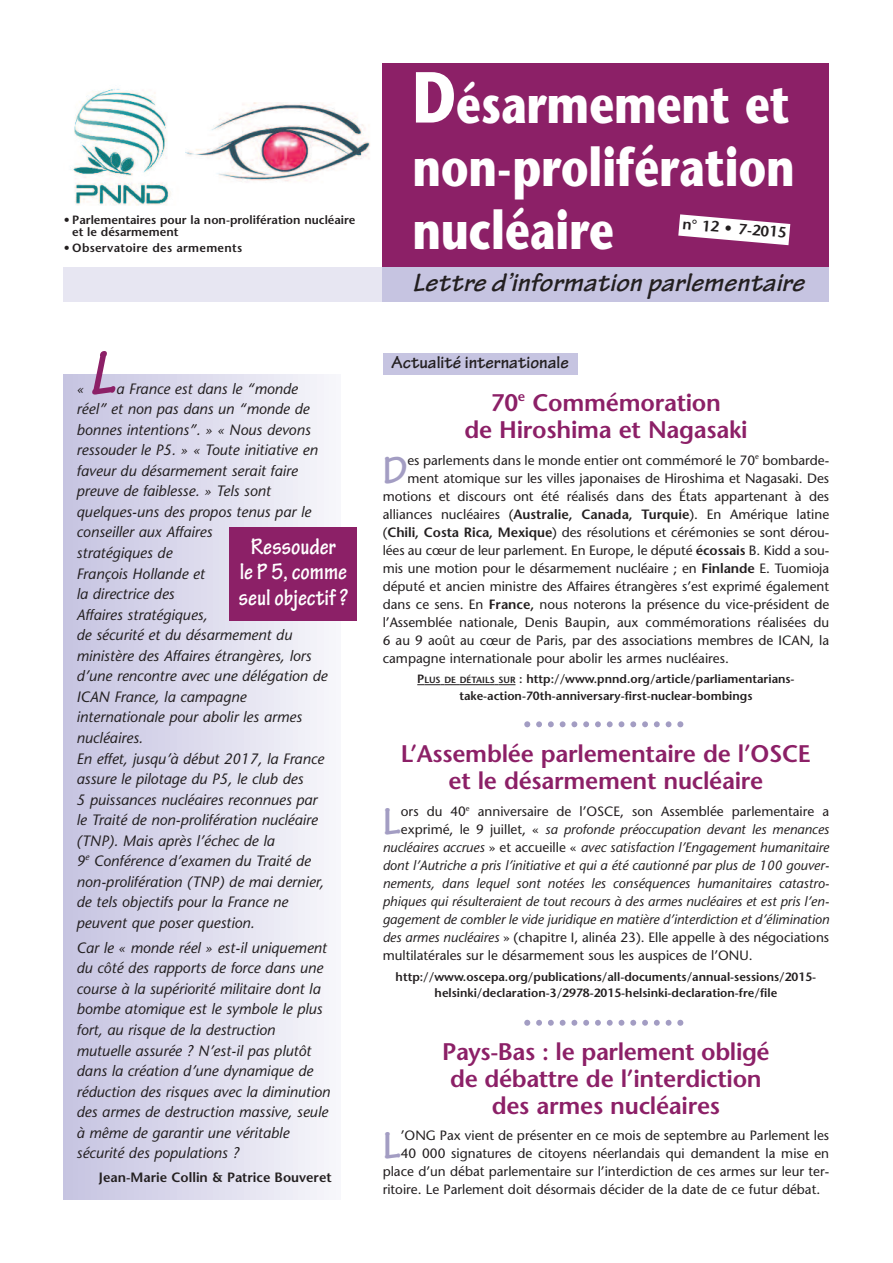
<style>
.page{position:relative;width:893px;height:1263px;background:#fff}
.page>*{position:absolute;margin:0;border:0;box-sizing:border-box;transform-origin:0 0}
.t1{font:italic 700 66px "Tekton Pro";color:#8c2067}
.t2{font:700 54px/63px "Stone Sans";color:#fff;text-align:justify;scale:.8 1}
.t3{font:700 40.35px "Tekton Pro";color:#a39dc3}
.t4{font:italic 700 27px "Tekton Pro";letter-spacing:.01em;color:#231f20;scale:1.1 1}
.t5{font:600 24px/27px "Stone Sans";letter-spacing:-.01em;color:#8c2067;text-align:center}
.t6{font:700 condensed 24px/25.5px "Tekton Pro";color:#fff;text-align:center}
.t7{font:700 18px "Tekton Pro";color:#231f20}
.t8{font:italic 15px/20.5px "Stone Sans";color:#231f20}
.t9{font:600 15px "Stone Sans";color:#231f20}
.t10{font:13.5px "Stone Sans";color:#231f20}
.t11{font:italic 13.5px "Stone Sans";color:#231f20}
.t12{font:600 13.5px "Stone Sans";color:#231f20}
.t13{font:600 12px/16.5px "Stone Sans";color:#231f20;text-align:center}
.t14{font:600 12px "Stone Sans";letter-spacing:.025em;color:#231f20}
.s1{font-size:72px}
.s2{font-weight:600}
.s3{font-size:9px}
.s4{font-style:normal}
.s5{font-style:italic}
</style>
<div class="page">
<div style="left:64px;top:374px;width:276px;height:825px;background:linear-gradient(to right,#c5c3e1,#f6f6fa)"></div>
<div style="left:64px;top:268px;width:323px;height:34px;background:#e7e6f2"></div>
<div style="left:383px;top:64px;width:446px;height:204px;background:#8c2067"></div>
<img style="left:70px;top:88px;width:101px;height:118px">
<img style="left:185px;top:102px;width:185px;height:80px">
<div style="left:383px;top:268px;width:446px;height:34px;background:#c6c4e1"></div>
<div style="left:383px;top:353px;width:194px;height:21px;background:#c6c4e1"></div>
<div style="left:230px;top:527px;width:127px;height:94px;background:#8c2067"></div>
<svg style="left:417px;top:684px;width:43px;height:1px"></svg>
<hr style="left:460px;top:684px;width:35px;height:1px;background:#231f20">
<svg style="left:495px;top:684px;width:20px;height:1px"></svg>
<svg style="left:678px;top:214px;width:112px;height:31px"></svg>
<svg style="left:524px;top:721px;width:159px;height:6px"></svg>
<svg style="left:524px;top:1020px;width:159px;height:6px"></svg>
<p class="t13" style="left:72px;top:215px;width:285px;line-height:12px;text-align:left;text-indent:-9px">• Parlementaires pour la non-prolifération nucléaire et le désarmement</p>
<p class="t14" style="left:64px;top:243px;width:180px">• Observatoire des armements</p>
<h1 class="t1" style="left:89px;top:349px;width:28px">L</h1>
<p class="t8" style="left:77px;top:380px;width:252px;text-indent:40px">a France est dans le “monde réel” et non pas dans un “monde de bonnes intentions”. » « Nous devons ressouder le P5. » « Toute initiative en faveur du désarmement serait faire preuve de faiblesse. » Tels sont quelques-uns des propos tenus par le conseiller aux Affaires<br>stratégiques de<br>François Hollande et<br>la directrice des<br>Affaires stratégiques,<br>de sécurité et du désarmement du ministère des Affaires étrangères, lors d’une rencontre avec une délégation de<br>ICAN France, la campagne internationale pour abolir les armes nucléaires.<br>En effet, jusqu’à début 2017, la France assure le pilotage du P5, le club des<br>5 puissances nucléaires reconnues par le Traité de non-prolifération nucléaire (TNP). Mais après l’échec de la<br>9<sup>e</sup> Conférence d’examen du Traité de non-prolifération (TNP) de mai dernier, de tels objectifs pour la France ne peuvent que poser question.</p>
<p class="t8" style="left:77px;top:939px;width:255px">Car le « monde réel » est-il uniquement du côté des rapports de force dans une course à la supériorité militaire dont la bombe atomique est le symbole le plus fort, au risque de la destruction mutuelle assurée ? N’est-il pas plutôt dans la création d’une dynamique de réduction des risques avec la diminution des armes de destruction massive, seule à même de garantir une véritable sécurité des populations ?</p>
<p class="t12" style="left:99px;top:1172px;width:234px">Jean-Marie Collin &amp; Patrice Bouveret</p>
<p class="t8" style="left:77px;top:380px;width:9px">«</p>
<h3 class="t6" style="left:239px;top:537px;width:111px">Ressouder<br>le P 5,comme seulobjectif?</h3>
<h2 class="t2" style="left:412px;top:78px;width:479px"><span class="s1">D</span>ésarmement et non-prolifération nucléaire</h2>
<h3 class="t4" style="left:412px;top:273px;width:357px">Lettre d’information parlementaire</h3>
<p class="t9" style="left:683px;top:218px;width:106px;rotate:5deg">n° 12 • 7-2015</p>
<h3 class="t7" style="left:391px;top:356px;width:179px">Actualité internationale</h3>
<h3 class="t5" style="left:464px;top:392px;width:285px">70<sup>e</sup> Commémoration<br>de Hiroshima et Nagasaki</h3>
<h3 class="t3" style="left:383px;top:456px;width:26px">D</h3>
<p class="t10" style="left:407px;top:455px;width:423px">es parlements dans le monde entier ont commémoré le 70<sup>e</sup> bombarde-</p>
<p class="t10" style="left:407px;top:473px;width:423px">ment atomique sur les villes japonaises de Hiroshima et Nagasaki. Des</p>
<p class="t10" style="left:383px;top:491px;width:448px">motions et discours ont été réalisés dans des États appartenant à des</p>
<p class="t10" style="left:383px;top:509px;width:448px">alliances nucléaires (<span class="s2">Australie, Canada, Turquie</span>). En Amérique latine</p>
<p class="t10" style="left:383px;top:527px;width:448px">(<span class="s2">Chili, Costa Rica, Mexique</span>) des résolutions et cérémonies se sont dérou-</p>
<p class="t10" style="left:383px;top:545px;width:448px">lées au cœur de leur parlement. En Europe, le député <span class="s2">écossais</span> B. Kidd a sou-</p>
<p class="t10" style="left:383px;top:563px;width:448px">mis une motion pour le désarmement nucléaire ; en <span class="s2">Finlande</span> E. Tuomioja</p>
<p class="t10" style="left:383px;top:581px;width:448px">député et ancien ministre des Affaires étrangères s’est exprimé également</p>
<p class="t10" style="left:383px;top:599px;width:448px">dans ce sens. En <span class="s2">France,</span> nous noterons la présence du vice-président de</p>
<p class="t10" style="left:383px;top:617px;width:448px">l’Assemblée nationale, Denis Baupin, aux commémorations réalisées du</p>
<p class="t10" style="left:383px;top:635px;width:448px">6 au 9 août au cœur de Paris, par des associations membres de ICAN, la</p>
<p class="t10" style="left:383px;top:653px;width:348px">campagne internationale pour abolir les armes nucléaires.</p>
<p class="t13" style="left:417px;top:672px;width:379px">P<span class="s3">LUS DE DÉTAILS SUR</span> : http://www.pnnd.org/article/parliamentarians&shy;take-action-70th-anniversary-first-nuclear-bombings</p>
<h3 class="t5" style="left:401px;top:743px;width:411px">L’Assemblée parlementaire de l’OSCE et le désarmement nucléaire</h3>
<h3 class="t3" style="left:383px;top:807px;width:20px">L</h3>
<p class="t10" style="left:401px;top:806px;width:430px">ors du 40<sup>e</sup> anniversaire de l’OSCE, son Assemblée parlementaire a</p>
<p class="t11" style="left:401px;top:824px;width:430px"><span class="s4">exprimé, le 9 juillet, «</span> sa profonde préoccupation devant les menances</p>
<p class="t11" style="left:383px;top:842px;width:448px">nucléaires accrues <span class="s4">» et accueille «</span> avec satisfaction l’Engagement humanitaire</p>
<p class="t11" style="left:383px;top:860px;width:448px">dont l’Autriche a pris l’initiative et qui a été cautionné par plus de 100 gouver-</p>
<p class="t11" style="left:383px;top:878px;width:448px">nements, dans lequel sont notées les conséquences humanitaires catastro-</p>
<p class="t11" style="left:383px;top:896px;width:448px">phiques qui résulteraient de tout recours à des armes nucléaires et est pris l’en-</p>
<p class="t11" style="left:383px;top:914px;width:448px">gagement de combler le vide juridique en matière d’interdiction et d’élimination</p>
<p class="t10" style="left:383px;top:932px;width:448px"><span class="s5">des armes nucléaires</span> » (chapitre I, alinéa 23). Elle appelle à des négociations</p>
<p class="t10" style="left:383px;top:950px;width:371px">multilatérales sur le désarmement sous les auspices de l’ONU.</p>
<p class="t13" style="left:396px;top:969px;width:422px">http://www.oscepa.org/publications/all-documents/annual-sessions/2015- helsinki/declaration-3/2978-2015-helsinki-declaration-fre/file</p>
<h3 class="t5" style="left:442px;top:1040px;width:329px">Pays-Bas : le parlement obligé de débattre de l’interdiction des armes nucléaires</h3>
<h3 class="t3" style="left:383px;top:1131px;width:20px">L</h3>
<p class="t10" style="left:401px;top:1130px;width:430px">’ONG Pax vient de présenter en ce mois de septembre au Parlement les</p>
<p class="t10" style="left:401px;top:1148px;width:430px">40 000 signatures de citoyens néerlandais qui demandent la mise en</p>
<p class="t10" style="left:383px;top:1166px;width:448px">place d’un débat parlementaire sur l’interdiction de ces armes sur leur ter-</p>
<p class="t10" style="left:383px;top:1184px;width:439px">ritoire. Le Parlement doit désormais décider de la date de ce futur débat.</p>
</div>
